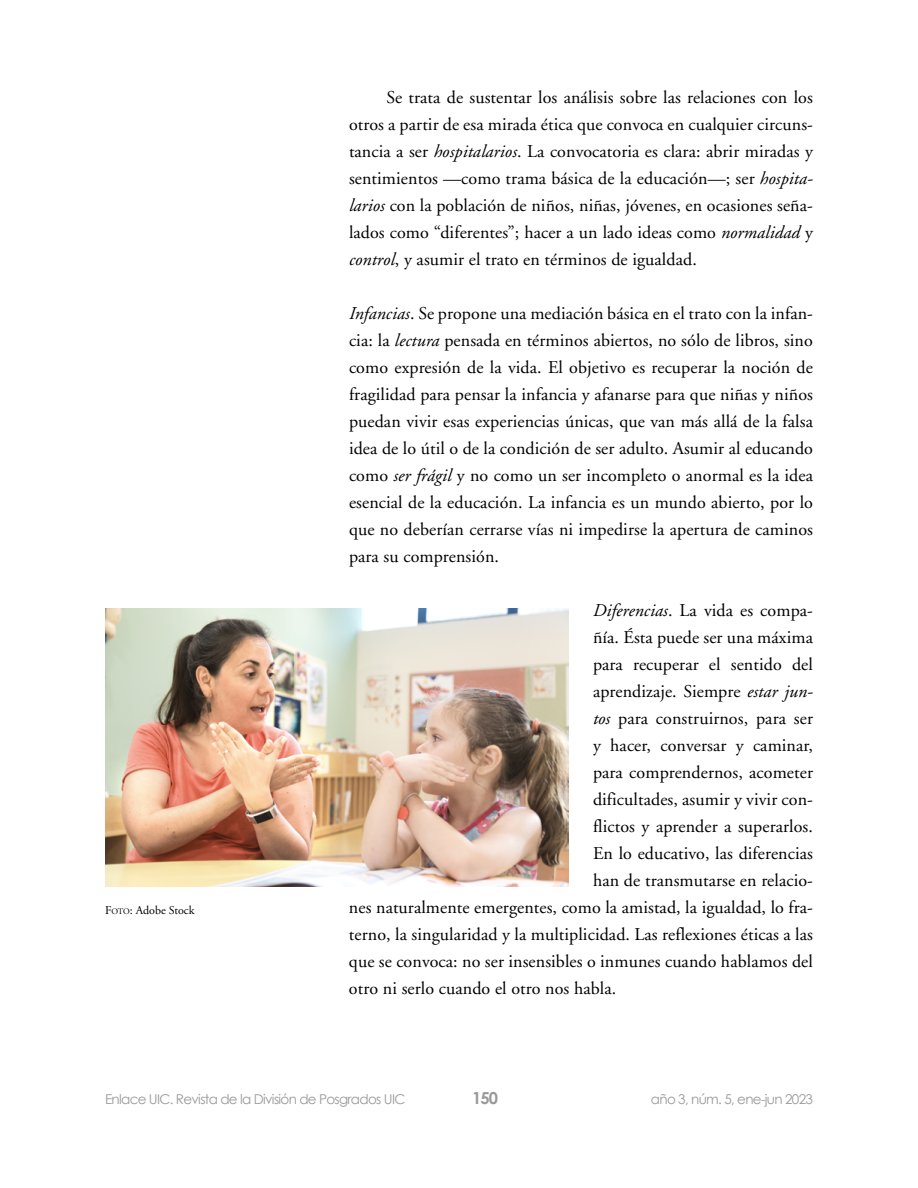
<style>
.page{position:relative;width:918px;height:1188px;background:#fff}
.page>*{position:absolute;margin:0;border:0;box-sizing:border-box;transform-origin:0 0}
.Párrafo_1_sin_capitu{font:18px/27px "Adobe Garamond";letter-spacing:.005em;color:#000;text-align:justify}
.Párrafo_2{font:18px/27px "Adobe Garamond";letter-spacing:.005em;color:#000;text-align:justify}
.t1{font:700 16.5px "Century Gothic";color:#999}
.t2{font:13.5px "Century Gothic";letter-spacing:-.05em;color:#999}
.Pie_de_foto{font:12px "Adobe Garamond";color:#000}
.s1{font-style:inherit}
.s2{font-size:8.4px}
.s3{font-style:italic}
</style>
<div class="page">
<img style="left:105px;top:608px;width:464px;height:279px">
<p class="Pie_de_foto" style="left:105px;top:904px;width:91px"><span class="s1">F</span><span class="s2">oto</span>: Adobe Stock</p>
<p class="Párrafo_2" style="left:349px;top:84px;width:466px;text-indent:37px">Se trata de sustentar los análisis sobre las relaciones con los otros a partir de esa mirada ética que convoca en cualquier circuns&shy;tancia a ser <span class="s3">hospitalarios</span>. La convocatoria es clara: abrir miradas y sentimientos —como trama básica de la educación—; ser <span class="s3">hospita&shy;larios</span> con la población de niños, niñas, jóvenes, en ocasiones seña&shy;lados como “diferentes”; hacer a un lado ideas como <span class="s3">normalidad</span> y <span class="s3">control</span>, y asumir el trato en términos de igualdad.</p>
<p class="Párrafo_1_sin_capitu" style="left:349px;top:300px;width:466px"><span class="s3">Infancias</span>. Se propone una mediación básica en el trato con la infan&shy;cia: la <span class="s3">lectura</span> pensada en términos abiertos, no sólo de libros, sino como expresión de la vida. El objetivo es recuperar la noción de fragilidad para pensar la infancia y afanarse para que niñas y niños puedan vivir esas experiencias únicas, que van más allá de la falsa idea de lo útil o de la condición de ser adulto. Asumir al educando como <span class="s3">ser frágil</span> y no como un ser incompleto o anormal es la idea esencial de la educación. La infancia es un mundo abierto, por lo que no deberían cerrarse vías ni impedirse la apertura de caminos para su comprensión.</p>
<p class="Párrafo_1_sin_capitu" style="left:593px;top:597px;width:222px"><span class="s3">Diferencias</span>. La vida es compa-</p>
<p class="Párrafo_1_sin_capitu" style="left:593px;top:624px;width:221px">ñía. Ésta puede ser una máxima</p>
<p class="Párrafo_1_sin_capitu" style="left:593px;top:651px;width:221px">para recuperar el sentido del</p>
<p class="Párrafo_1_sin_capitu" style="left:593px;top:678px;width:222px">aprendizaje. Siempre <span class="s3">estar jun-</span></p>
<p class="Párrafo_1_sin_capitu" style="left:593px;top:705px;width:221px"><span class="s3">tos</span> para construirnos, para ser</p>
<p class="Párrafo_1_sin_capitu" style="left:593px;top:732px;width:222px">y hacer, conversar y caminar,</p>
<p class="Párrafo_1_sin_capitu" style="left:593px;top:759px;width:221px">para comprendernos, acometer</p>
<p class="Párrafo_1_sin_capitu" style="left:593px;top:786px;width:222px">dificultades, asumir y vivir con-</p>
<p class="Párrafo_1_sin_capitu" style="left:593px;top:813px;width:221px">flictos y aprender a superarlos.</p>
<p class="Párrafo_1_sin_capitu" style="left:593px;top:840px;width:222px">En lo educativo, las diferencias</p>
<p class="Párrafo_1_sin_capitu" style="left:593px;top:867px;width:222px">han de transmutarse en relacio-</p>
<p class="Párrafo_1_sin_capitu" style="left:349px;top:894px;width:466px">nes naturalmente emergentes, como la amistad, la igualdad, lo fra-</p>
<p class="Párrafo_1_sin_capitu" style="left:349px;top:921px;width:465px">terno, la singularidad y la multiplicidad. Las reflexiones éticas a las</p>
<p class="Párrafo_1_sin_capitu" style="left:349px;top:948px;width:465px">que se convoca: no ser insensibles o inmunes cuando hablamos del</p>
<p class="Párrafo_1_sin_capitu" style="left:349px;top:975px;width:269px">otro ni serlo cuando el otro nos habla.</p>
<p class="t2" style="left:105px;top:1091px;width:302px">Enlace UIC. Revista de la División de Posgrados UIC</p>
<p class="t1" style="left:472px;top:1087px;width:28px">150</p>
<p class="t2" style="left:651px;top:1091px;width:164px">año 3, núm. 5, ene-jun 2023</p>
</div>
